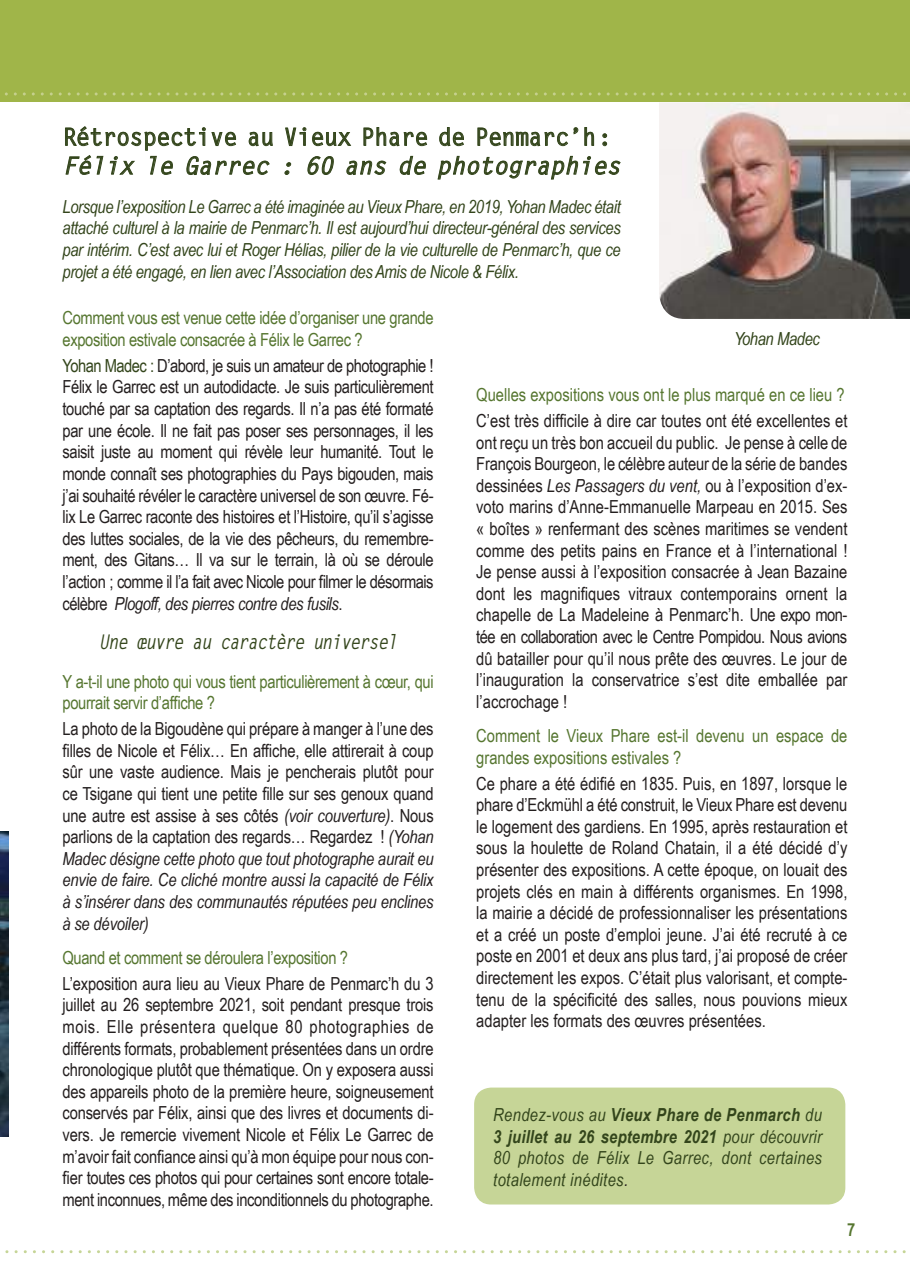
<style>
.page{position:relative;width:910px;height:1280px;background:#fff}
.page>*{position:absolute;margin:0;border:0;box-sizing:border-box;transform-origin:0 0}
.t1{font:700 24px "Letter Gothic Std";letter-spacing:-.03em;color:#33451b}
.t2{font:italic 700 24px "Letter Gothic Std";letter-spacing:-.01em;color:#33451b}
.t3{font:italic 700 20.25px "Letter Gothic Std";letter-spacing:-.06em;color:#33451b;scale:.85 1}
.t4{font:18px/21.6px "Arial Narrow";letter-spacing:-.01em;color:#241f1f;text-align:justify}
.t5{font:italic 18px/21.6px "Arial Narrow";letter-spacing:-.02em;color:#33451b;text-align:justify}
.t6{font:18px/22.5px "Arial Narrow";letter-spacing:-.02em;color:#567630}
.t7{font:18px/21.6px "Arial Narrow";color:#567630}
.t8{font:700 18px "Arial Narrow";color:#567630}
.s1{color:#33451b}
.s2{font-style:italic}
.s3{font-weight:700}
.s4{color:#241f1f}
</style>
<div class="page">
<div style="left:474px;top:1087px;width:371px;height:117px;background:#c6d597;border-radius:17px"></div>
<img style="left:659px;top:102px;width:251px;height:217px">
<svg style="left:285px;top:127px;width:66px;height:20px"></svg>
<svg style="left:363px;top:127px;width:64px;height:19px"></svg>
<svg style="left:439px;top:127px;width:25px;height:19px"></svg>
<svg style="left:477px;top:127px;width:101px;height:19px"></svg>
<svg style="left:584px;top:127px;width:10px;height:19px"></svg>
<svg style="left:603px;top:134px;width:4px;height:12px"></svg>
<svg style="left:65px;top:126px;width:208px;height:49px"></svg>
<svg style="left:284px;top:162px;width:7px;height:13px"></svg>
<svg style="left:308px;top:156px;width:26px;height:19px"></svg>
<svg style="left:346px;top:160px;width:41px;height:15px"></svg>
<svg style="left:399px;top:156px;width:27px;height:19px"></svg>
<svg style="left:437px;top:156px;width:184px;height:24px"></svg>
<div style="left:0;top:0;width:910px;height:102px;background:#a0b549"></div>
<svg style="left:5px;top:92px;width:901px;height:3px"></svg>
<img style="left:0;top:832px;width:9px;height:304px">
<svg style="left:5px;top:1250px;width:901px;height:3px"></svg>
<h1 class="t1" style="left:63px;top:122px;width:551px">Rétrospective au Vieux Phare de Penmarc’h :</h1>
<h1 class="t2" style="left:63px;top:151px;width:560px">Félix le Garrec : 60 ans de photographies</h1>
<p class="t5" style="left:63px;top:195px;width:560px">Lorsque l’exposition Le Garrec a été imaginée au Vieux Phare, en 2019, Yohan Madec était attaché culturel à la mairie de Penmarc’h. Il est aujourd’hui directeur-général des services par intérim. C’est avec lui et Roger Hélias, pilier de la vie culturelle de Penmarc’h, que ce projet a été engagé, en lien avec l’Association des Amis de Nicole &amp; Félix.</p>
<p class="t6" style="left:63px;top:305px;width:373px">Comment vous est venue cette idée d’organiser une grande exposition estivale consacrée à Félix le Garrec ?</p>
<p class="t4" style="left:63px;top:354px;width:373px"><span class="s1">Yohan Madec :</span> D’abord, je suis un amateur de photographie !<br>Félix le Garrec est un autodidacte. Je suis particulièrement touché par sa captation des regards. Il n’a pas été formaté par une école. Il ne fait pas poser ses personnages, il les saisit juste au moment qui révèle leur humanité. Tout le monde connaît ses photographies du Pays bigouden, mais j’ai souhaité révéler le caractère universel de son œuvre. Fé&shy;lix Le Garrec raconte des histoires et l’Histoire, qu’il s’agisse des luttes sociales, de la vie des pêcheurs, du remembre&shy;ment, des Gitans… Il va sur le terrain, là où se déroule l’action ; comme il l’a fait avec Nicole pour filmer le désormais célèbre <span class="s2">Plogoff, des pierres contre des fusils</span>.</p>
<p class="t3" style="left:99px;top:629px;width:353px">Une œuvre au caractère universel</p>
<p class="t6" style="left:63px;top:670px;width:373px;line-height:21.6px">Y a-t-il une photo qui vous tient particulièrement à cœur, qui pourrait servir d’affiche ?</p>
<p class="t4" style="left:63px;top:717px;width:373px">La photo de la Bigoudène qui prépare à manger à l’une des filles de Nicole et Félix… En affiche, elle attirerait à coup sûr une vaste audience. Mais je pencherais plutôt pour ce Tsigane qui tient une petite fille sur ses genoux quand une autre est assise à ses côtés <span class="s2">(voir couverture)</span>. Nous parlions de la captation des regards… Regardez ! <span class="s2">(Yohan Madec désigne cette photo que tout photographe aurait eu envie de faire. Ce cliché montre aussi la capacité de Félix à s’insérer dans des communautés réputées peu enclines à se dévoiler)</span></p>
<p class="t6" style="left:63px;top:946px;width:287px">Quand et comment se déroulera l’exposition ?</p>
<p class="t4" style="left:63px;top:972px;width:373px">L’exposition aura lieu au Vieux Phare de Penmarc’h du 3 juillet au 26 septembre 2021, soit pendant presque trois mois. Elle présentera quelque 80 photographies de différents formats, probablement présentées dans un ordre chronologique plutôt que thématique. On y exposera aussi des appareils photo de la première heure, soigneusement conservés par Félix, ainsi que des livres et documents di&shy;vers. Je remercie vivement Nicole et Félix Le Garrec de m’avoir fait confiance ainsi qu’à mon équipe pour nous con&shy;fier toutes ces photos qui pour certaines sont encore totale&shy;ment inconnues, même des inconditionnels du photographe.</p>
<p class="t5" style="left:734px;top:327px;width:87px">Yohan Madec</p>
<p class="t7" style="left:476px;top:383px;width:370px">Quelles expositions vous ont le plus marqué en ce lieu ?</p>
<p class="t4" style="left:476px;top:409px;width:373px">C’est très difficile à dire car toutes ont été excellentes et ont reçu un très bon accueil du public. Je pense à celle de François Bourgeon, le célèbre auteur de la série de bandes dessinées <span class="s2">Les Passagers du vent,</span> ou à l’exposition d’ex&shy;voto marins d’Anne-Emmanuelle Marpeau en 2015. Ses « boîtes » renfermant des scènes maritimes se vendent comme des petits pains en France et à l’international !<br>Je pense aussi à l’exposition consacrée à Jean Bazaine dont les magnifiques vitraux contemporains ornent la chapelle de La Madeleine à Penmarc’h. Une expo mon&shy;tée en collaboration avec le Centre Pompidou. Nous avions dû batailler pour qu’il nous prête des œuvres. Le jour de l’inauguration la conservatrice s’est dite emballée par l’accrochage !</p>
<p class="t7" style="left:476px;top:724px;width:373px">Comment le Vieux Phare est-il devenu un espace de grandes expositions estivales ?</p>
<p class="t4" style="left:476px;top:772px;width:373px">Ce phare a été édifié en 1835. Puis, en 1897, lorsque le phare d’Eckmühl a été construit, le Vieux Phare est devenu le logement des gardiens. En 1995, après restauration et sous la houlette de Roland Chatain, il a été décidé d’y présenter des expositions. A cette époque, on louait des projets clés en main à différents organismes. En 1998, la mairie a décidé de professionnaliser les présentations et a créé un poste d’emploi jeune. J’ai été recruté à ce poste en 2001 et deux ans plus tard, j’ai proposé de créer directement les expos. C’était plus valorisant, et compte&shy;tenu de la spécificité des salles, nous pouvions mieux adapter les formats des œuvres présentées.</p>
<p class="t5" style="left:493px;top:1104px;width:330px">Rendez-vous au <span class="s3">Vieux Phare de Penmarch</span> du <span class="s3">3 juillet au 26 septembre 2021</span> pour découvrir 80 photos de Félix Le Garrec, dont certaines totalement inédites<span class="s4">.</span></p>
<p class="t8" style="left:847px;top:1216px;width:10px">7</p>
</div>
